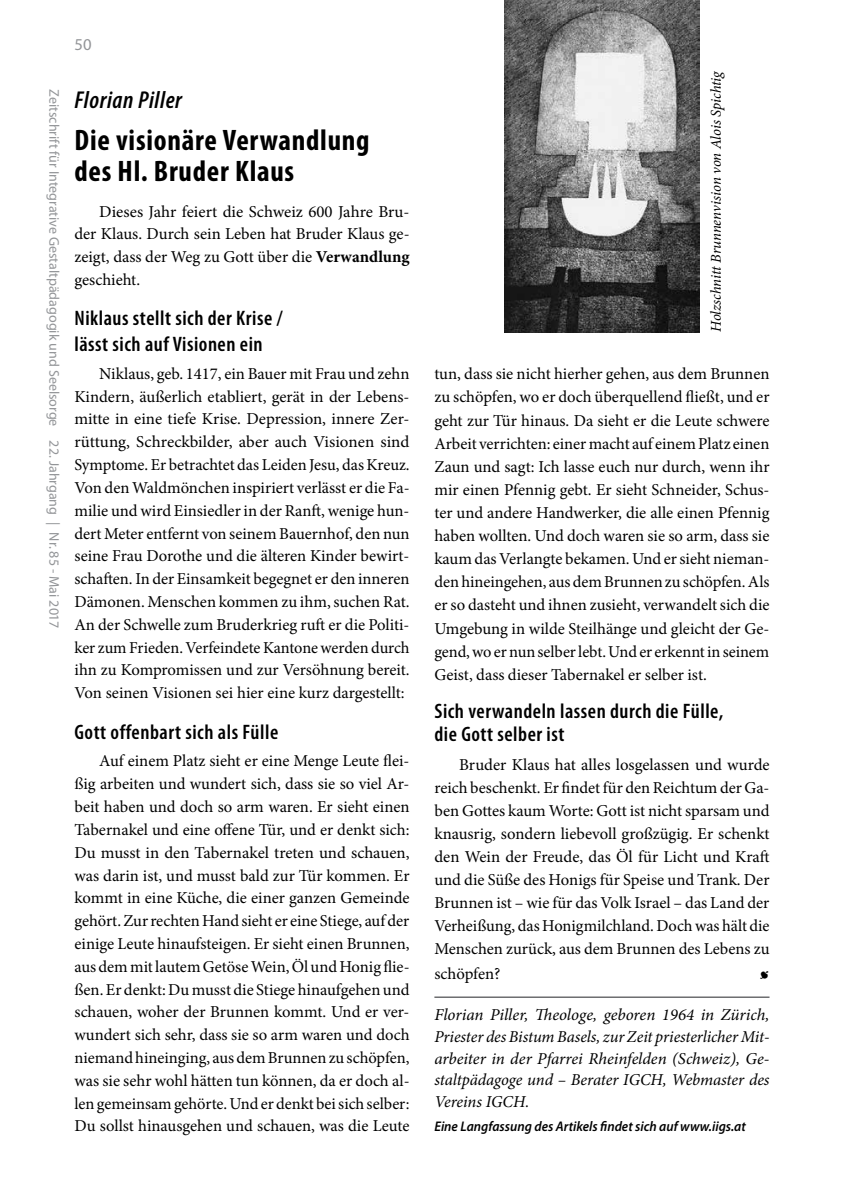
<style>
.page{position:relative;width:844px;height:1191px;background:#fff}
.page>*{position:absolute;margin:0;border:0;box-sizing:border-box;transform-origin:0 0}
.t1{font:700 condensed 29.75px/31.8px "Myriad Pro";letter-spacing:.025em;color:#000}
.t2{font:italic 600 condensed 24.5px "Myriad Pro";letter-spacing:.025em;color:#000}
.t3{font:600 condensed 21px/25.6px "Myriad Pro";letter-spacing:.025em;color:#000}
.t4{font:italic 17.5px "Minion Pro";color:#000}
.t5{font:16.62px/22.8px "Minion Pro";color:#000;text-align:justify}
.t6{font:italic 16.62px/21.7px "Minion Pro";letter-spacing:-.005em;color:#000;text-align:justify}
.t7{font:16.62px "Myriad Pro";color:#939598}
.t8{font:italic 14.88px "Minion Pro";letter-spacing:-.01em;color:#000}
.t9{font:14px "Myriad Pro";color:#939598}
.t10{font:italic 600 14px "Myriad Pro";color:#000;scale:.95 1}
.s1{font-weight:700}
</style>
<div class="page">
<img style="left:504px;top:0;width:195px;height:332px">
<hr style="left:434px;top:996px;width:335px;height:1px;background:#58595b">
<p class="t7" style="left:74px;top:34px;width:19px">50</p>
<p class="t9" style="left:63px;top:89px;width:540px;rotate:90deg">Zeitschrift für Integrative Gestaltpädagogik und Seelsorge 22. Jahrgang | Nr. 85 - Mai 2017</p>
<h2 class="t2" style="left:74px;top:86px;width:109px">Florian Piller</h2>
<h1 class="t1" style="left:74px;top:123px;width:296px">Die visionäre Verwandlung des Hl. Bruder Klaus</h1>
<p class="t5" style="left:74px;top:200px;width:336px;text-indent:25px">Dieses Jahr feiert die Schweiz 600 Jahre Bru&shy;der Klaus. Durch sein Leben hat Bruder Klaus ge&shy;zeigt, dass der Weg zu Gott über die <span class="s1">Verwandlung </span>geschieht.</p>
<p class="t3" style="left:74px;top:305px;width:209px">Niklaus stellt sich der Krise / lässt sich auf Visionen ein</p>
<p class="t5" style="left:74px;top:362px;width:336px;text-indent:25px">Niklaus, geb. 1417, ein Bauer mit Frau und zehn Kindern, äußerlich etabliert, gerät in der Lebens&shy;mitte in eine tiefe Krise. Depression, innere Zer&shy;rüttung, Schreckbilder, aber auch Visionen sind Symptome. Er betrachtet das Leiden Jesu, das Kreuz.<br>Von den Waldmönchen inspiriert verlässt er die Fa&shy;milie und wird Einsiedler in der Ranft, wenige hun&shy;dert Meter entfernt von seinem Bauernhof, den nun seine Frau Dorothe und die älteren Kinder bewirt&shy;schaften. In der Einsamkeit begegnet er den inneren Dämonen. Menschen kommen zu ihm, suchen Rat.<br>An der Schwelle zum Bruderkrieg ruft er die Politi&shy;ker zum Frieden. Verfeindete Kantone werden durch ihn zu Kompromissen und zur Versöhnung bereit.<br>Von seinen Visionen sei hier eine kurz dargestellt:</p>
<p class="t3" style="left:74px;top:718px;width:205px">Gott offenbart sich als Fülle</p>
<p class="t5" style="left:74px;top:750px;width:336px;text-indent:25px">Auf einem Platz sieht er eine Menge Leute flei&shy;ßig arbeiten und wundert sich, dass sie so viel Ar&shy;beit haben und doch so arm waren. Er sieht einen Tabernakel und eine offene Tür, und er denkt sich:<br>Du musst in den Tabernakel treten und schauen, was darin ist, und musst bald zur Tür kommen. Er kommt in eine Küche, die einer ganzen Gemeinde gehört. Zur rechten Hand sieht er eine Stiege, auf der einige Leute hinaufsteigen. Er sieht einen Brunnen, aus dem mit lautem Getöse Wein, Öl und Honig flie&shy;ßen. Er denkt: Du musst die Stiege hinaufgehen und schauen, woher der Brunnen kommt. Und er ver&shy;wundert sich sehr, dass sie so arm waren und doch niemand hineinging, aus dem Brunnen zu schöpfen, was sie sehr wohl hätten tun können, da er doch al&shy;len gemeinsam gehörte. Und er denkt bei sich selber:<br>Du sollst hinausgehen und schauen, was die Leute</p>
<p class="t8" style="left:705px;top:332px;width:264px;rotate:-90deg">Holzschnitt Brunnenvision von Alois Spichtig</p>
<p class="t5" style="left:434px;top:362px;width:336px">tun, dass sie nicht hierher gehen, aus dem Brunnen zu schöpfen, wo er doch überquellend fließt, und er geht zur Tür hinaus. Da sieht er die Leute schwere Arbeit verrichten: einer macht auf einem Platz einen Zaun und sagt: Ich lasse euch nur durch, wenn ihr mir einen Pfennig gebt. Er sieht Schneider, Schus&shy;ter und andere Handwerker, die alle einen Pfennig haben wollten. Und doch waren sie so arm, dass sie kaum das Verlangte bekamen. Und er sieht nieman&shy;den hineingehen, aus dem Brunnen zu schöpfen. Als er so dasteht und ihnen zusieht, verwandelt sich die Umgebung in wilde Steilhänge und gleicht der Ge&shy;gend, wo er nun selber lebt. Und er erkennt in seinem Geist, dass dieser Tabernakel er selber ist.</p>
<p class="t3" style="left:434px;top:699px;width:290px;line-height:23.4px">Sich verwandeln lassen durch die Fülle, die Gott selber ist</p>
<p class="t5" style="left:434px;top:752px;width:336px;line-height:23.3px;text-indent:25px">Bruder Klaus hat alles losgelassen und wurde reich beschenkt. Er findet für den Reichtum der Ga&shy;ben Gottes kaum Worte: Gott ist nicht sparsam und knausrig, sondern liebevoll großzügig. Er schenkt den Wein der Freude, das Öl für Licht und Kraft und die Süße des Honigs für Speise und Trank. Der Brunnen ist – wie für das Volk Israel – das Land der Verheißung, das Honigmilchland. Doch was hält die Menschen zurück, aus dem Brunnen des Lebens zu schöpfen?</p>
<p class="t4" style="left:759px;top:961px;width:11px">•</p>
<p class="t6" style="left:434px;top:1004px;width:336px">Florian Piller, Theologe, geboren 1964 in Zürich, Priester des Bistum Basels, zur Zeit priesterlicher Mit&shy;arbeiter in der Pfarrei Rheinfelden (Schweiz), Ge&shy;staltpädagoge und – Berater IGCH, Webmaster des Vereins IGCH.</p>
<p class="t10" style="left:434px;top:1117px;width:329px">Eine Langfassung des Artikels findet sich auf www.iigs.at</p>
</div>
